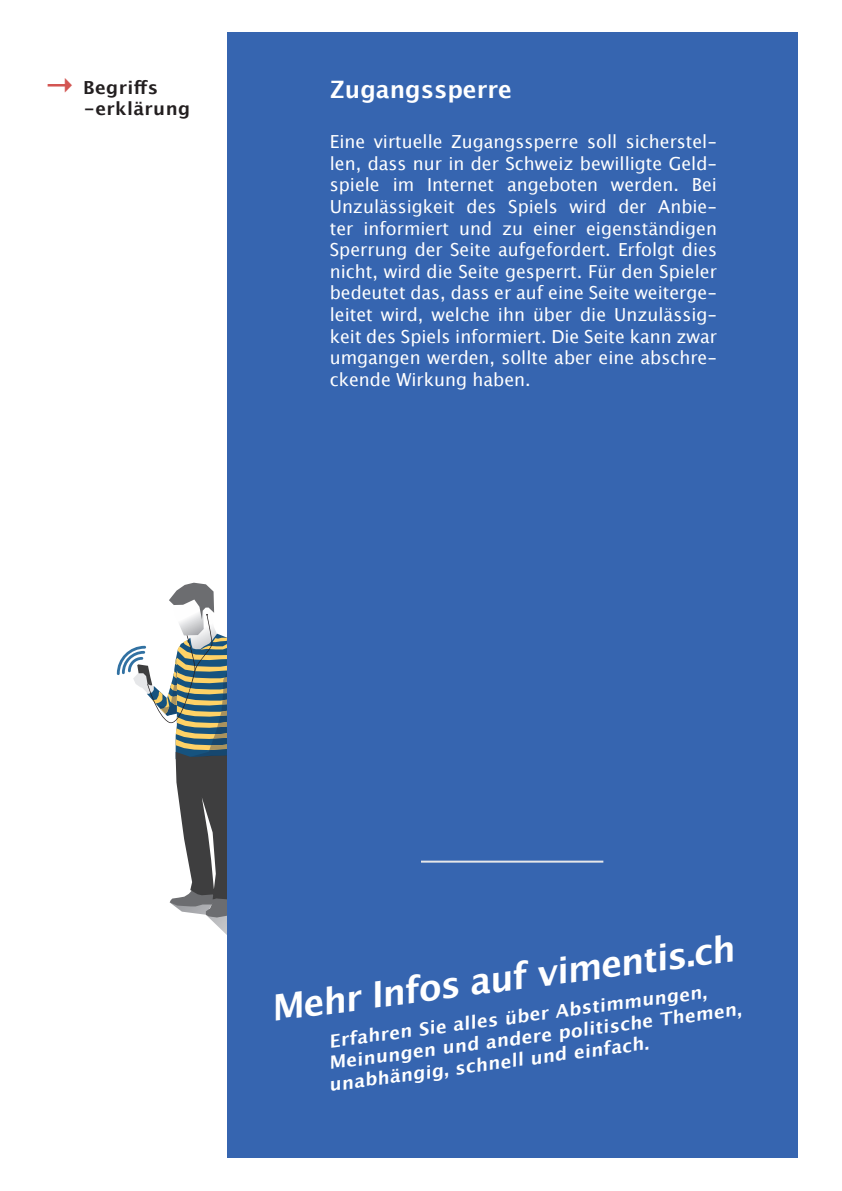
<style>
.page{position:relative;width:842px;height:1191px;background:#fff}
.page>*{position:absolute;margin:0;border:0;box-sizing:border-box;transform-origin:0 0}
.t1{font:700 36px "Lucida Grande";color:#fff}
.t2{font:700 32px "Lucida Grande";color:#d35552;scale:.96 1}
.Text_Sonderseiten{font:700 24px "Lucida Grande";color:#fff}
.Text_Sonderseiten-2{font:18px/21.6px "Lucida Grande";color:#fff;text-align:justify}
.t3{font:700 18px "Lucida Grande";color:#fff}
.t4{font:700 18px "Lucida Grande";letter-spacing:.02em;color:#231f20}
</style>
<div class="page">
<svg style="left:117px;top:582px;width:110px;height:353px"></svg>
<div style="left:227px;top:33px;width:571px;height:1125px;background:#3665b0"></div>
<hr style="left:421px;top:860px;width:182px;height:2px;background:#e6e7e9">
<h2 class="t2" style="left:44px;top:60px;width:34px">→</h2>
<p class="t4" style="left:83px;top:73px;width:76px">Begriffs</p>
<p class="t4" style="left:83px;top:94px;width:108px">-erklärung</p>
<p class="Text_Sonderseiten" style="left:330px;top:70px;width:184px">Zugangssperre</p>
<p class="Text_Sonderseiten-2" style="left:330px;top:132px;width:389px">Eine virtuelle Zugangssperre soll sicherstel&shy;len, dass nur in der Schweiz bewilligte Geld&shy;spiele im Internet angeboten werden. Bei Unzulässigkeit des Spiels wird der Anbie&shy;ter informiert und zu einer eigenständigen Sperrung der Seite aufgefordert. Erfolgt dies nicht, wird die Seite gesperrt. Für den Spieler bedeutet das, dass er auf eine Seite weiterge&shy;leitet wird, welche ihn über die Unzulässig&shy;keit des Spiels informiert. Die Seite kann zwar umgangen werden, sollte aber eine abschre&shy;ckende Wirkung haben.</p>
<h1 class="t1" style="left:267px;top:977px;width:468px;rotate:-7deg">Mehr Infos auf vimentis.ch</h1>
<p class="t3" style="left:327px;top:1025px;width:382px;rotate:-7deg">Erfahren Sie alles über Abstimmungen,</p>
<p class="t3" style="left:327px;top:1046px;width:417px;rotate:-7deg">Meinungen und andere politische Themen,</p>
<p class="t3" style="left:327px;top:1068px;width:324px;rotate:-7deg">unabhängig, schnell und einfach.</p>
</div>
